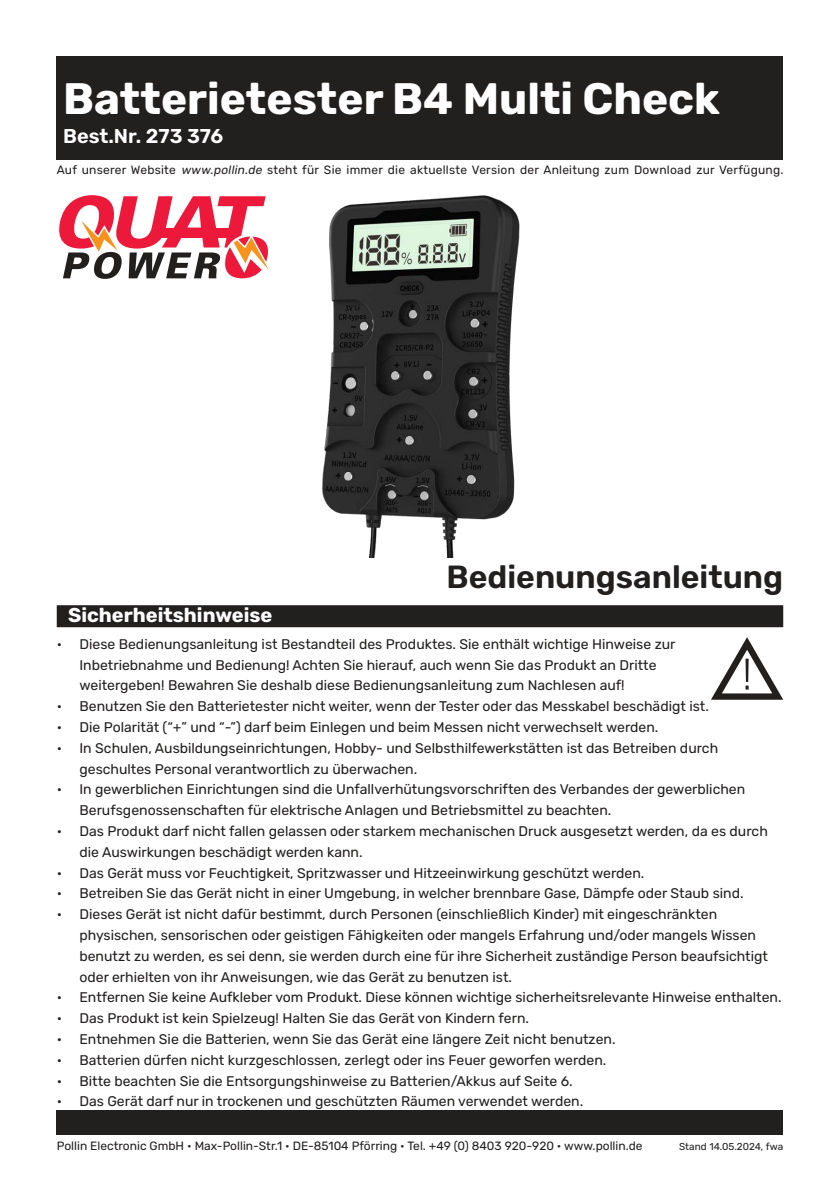
<style>
.page{position:relative;width:840px;height:1191px;background:#fff}
.page>*{position:absolute;margin:0;border:0;box-sizing:border-box;transform-origin:0 0}
.t1{font:700 44px "Rubik";color:#fff}
.t2{font:700 38.8px "Rubik";color:#fff}
.t3{font:600 32px "Rubik";color:#221f1f}
.t4{font:700 20px "Rubik";color:#fff}
.t5{font:600 20px "Rubik";color:#fff}
.t6{font:14px/20.8px "Rubik";color:#221f1f}
.t7{font:12px "Rubik";letter-spacing:.02em;color:#221f1f}
.t8{font:12px "Rubik";color:#221f1f}
.t9{font:10px "Rubik";color:#221f1f}
.s1{font-style:italic}
</style>
<div class="page">
<div style="left:57px;top:1111px;width:725px;height:24px;background:#221f1f"></div>
<div style="left:57px;top:57px;width:725px;height:102px;background:#221f1f"></div>
<div style="left:57px;top:605px;width:725px;height:22px;background:#221f1f"></div>
<svg style="left:711px;top:637px;width:73px;height:63px"></svg>
<img style="left:322px;top:195px;width:198px;height:362px">
<svg style="left:59px;top:195px;width:210px;height:84px"></svg>
<h2 class="t2" style="left:68px;top:73px;width:239px">Artikelname</h2>
<h1 class="t1" style="left:63px;top:78px;width:658px">Batterietester B4 Multi Check</h1>
<h3 class="t5" style="left:63px;top:127px;width:162px">Best.Nr. 273 376</h3>
<p class="t7" style="left:57px;top:163px;width:727px">Auf unserer Website <span class="s1">www.pollin.de</span> steht für Sie immer die aktuellste Version der Anleitung zum Download zur Verfügung.</p>
<h3 class="t3" style="left:446px;top:561px;width:338px">Bedienungsanleitung</h3>
<h3 class="t4" style="left:68px;top:606px;width:206px">Sicherheitshinweise</h3>
<p class="t6" style="left:79px;top:634px;width:597px;text-indent:-23px">• Diese Bedienungsanleitung ist Bestandteil des Produktes. Sie enthält wichtige Hinweise zur<br>Inbetriebnahme und Bedienung! Achten Sie hierauf, auch wenn Sie das Produkt an Dritte weitergeben! Bewahren Sie deshalb diese Bedienungsanleitung zum Nachlesen auf!</p>
<p class="t6" style="left:57px;top:696px;width:653px">• Benutzen Sie den Batterietester nicht weiter, wenn der Tester oder das Messkabel beschädigt ist.</p>
<p class="t6" style="left:57px;top:717px;width:602px">• Die Polarität (“+” und “-”) darf beim Einlegen und beim Messen nicht verwechselt werden.</p>
<p class="t6" style="left:79px;top:738px;width:640px;text-indent:-23px">• In Schulen, Ausbildungseinrichtungen, Hobby- und Selbsthilfewerkstätten ist das Betreiben durch geschultes Personal verantwortlich zu überwachen.</p>
<p class="t6" style="left:79px;top:779px;width:667px;text-indent:-23px">• In gewerblichen Einrichtungen sind die Unfallverhütungsvorschriften des Verbandes der gewerblichen<br>Berufsgenossenschaften für elektrische Anlagen und Betriebsmittel zu beachten.</p>
<p class="t6" style="left:79px;top:821px;width:689px;text-indent:-23px">• Das Produkt darf nicht fallen gelassen oder starkem mechanischen Druck ausgesetzt werden, da es durch die Auswirkungen beschädigt werden kann.</p>
<p class="t6" style="left:57px;top:862px;width:589px">• Das Gerät muss vor Feuchtigkeit, Spritzwasser und Hitzeeinwirkung geschützt werden.</p>
<p class="t6" style="left:57px;top:883px;width:688px">• Betreiben Sie das Gerät nicht in einer Umgebung, in welcher brennbare Gase, Dämpfe oder Staub sind.</p>
<p class="t6" style="left:79px;top:904px;width:689px;text-indent:-23px">• Dieses Gerät ist nicht dafür bestimmt, durch Personen (einschließlich Kinder) mit eingeschränkten physischen, sensorischen oder geistigen Fähigkeiten oder mangels Erfahrung und/oder mangels Wissen benutzt zu werden, es sei denn, sie werden durch eine für ihre Sicherheit zuständige Person beaufsichtigt oder erhielten von ihr Anweisungen, wie das Gerät zu benutzen ist.</p>
<p class="t6" style="left:57px;top:987px;width:726px">• Entfernen Sie keine Aufkleber vom Produkt. Diese können wichtige sicherheitsrelevante Hinweise enthalten.</p>
<p class="t6" style="left:57px;top:1008px;width:473px">• Das Produkt ist kein Spielzeug! Halten Sie das Gerät von Kindern fern.</p>
<p class="t6" style="left:57px;top:1029px;width:560px">• Entnehmen Sie die Batterien, wenn Sie das Gerät eine längere Zeit nicht benutzen.</p>
<p class="t6" style="left:57px;top:1050px;width:551px">• Batterien dürfen nicht kurzgeschlossen, zerlegt oder ins Feuer geworfen werden.</p>
<p class="t6" style="left:57px;top:1070px;width:517px">• Bitte beachten Sie die Entsorgungshinweise zu Batterien/Akkus auf Seite 6.</p>
<p class="t6" style="left:57px;top:1091px;width:527px">• Das Gerät darf nur in trockenen und geschützten Räumen verwendet werden.</p>
<p class="t8" style="left:57px;top:1140px;width:587px">Pollin Electronic GmbH • Max-Pollin-Str.1 • DE-85104 Pförring • Tel. +49 (0) 8403 920-920 • www.pollin.de</p>
<p class="t9" style="left:678px;top:1141px;width:106px">Stand 14.05.2024, fwa</p>
</div>
